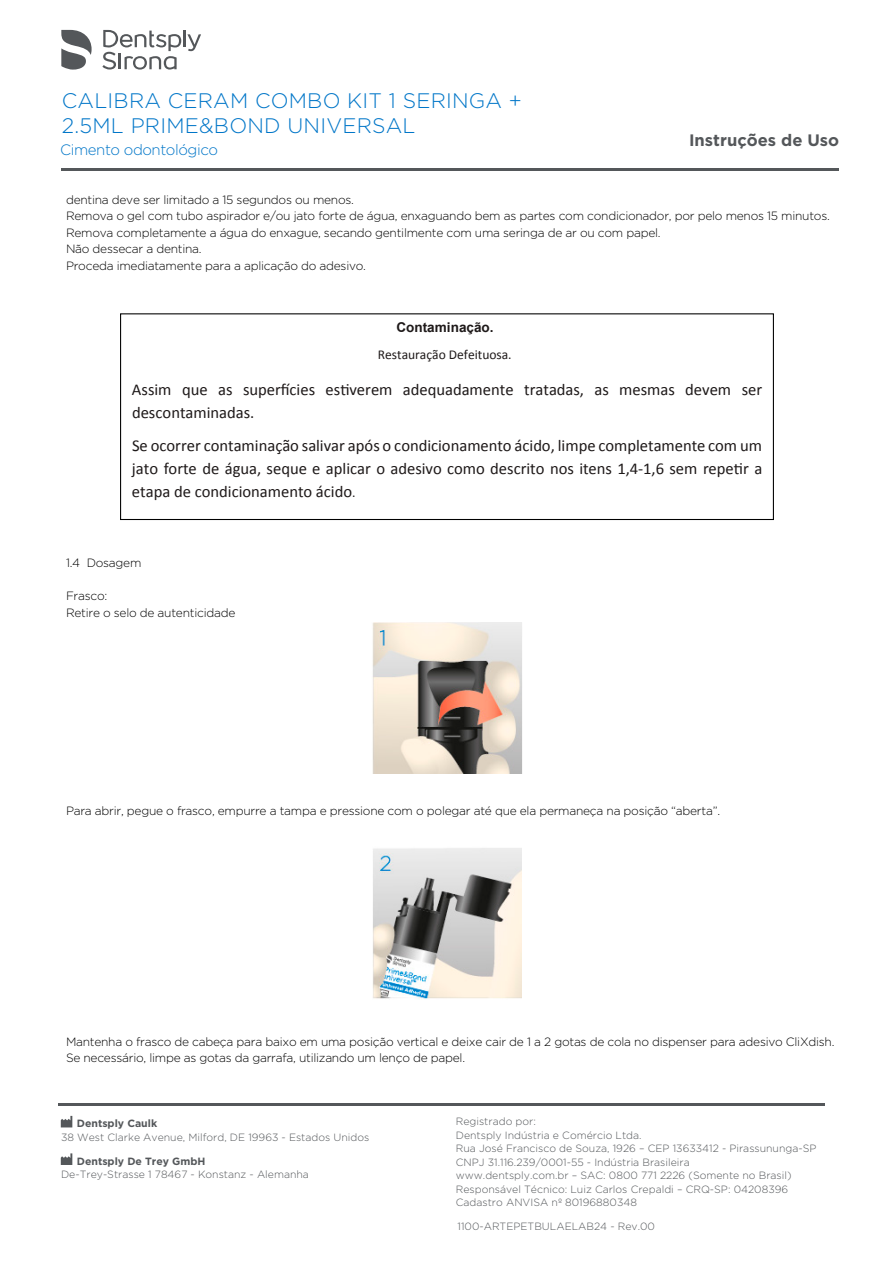
<style>
.page{position:relative;width:894px;height:1265px;background:#fff}
.page>*{position:absolute;margin:0;border:0;box-sizing:border-box;transform-origin:0 0}
.t1{font:300 21px/25.2px "Gotham";letter-spacing:.01em;color:#0076c8}
.t2{font:16.5px/23.2px "Calibri";color:#1e1919}
.t3{font:700 16.5px "Gotham";color:#54575a}
.t4{font:300 15px "Gotham";letter-spacing:-.03em;color:#0076c8}
.t5{font:13.5px "Calibri";color:#1e1919}
.t6{font:700 13.5px "Arial";color:#1e1919}
.t7{font:300 12px/16.5px "Gotham";letter-spacing:-.02em;color:#000}
.t8{font:300 10.5px/13.5px "Gotham";color:#54575a}
.t9{font:700 10.5px "Gotham";color:#54575a}
.s1{font-size:13.5px}
</style>
<div class="page">
<hr style="left:61px;top:168px;width:778px;height:2px;background:#54575a">
<hr style="left:183px;top:31px;width:3px;height:16px;background:#54575a">
<svg style="left:187px;top:34px;width:14px;height:17px"></svg>
<svg style="left:102px;top:30px;width:79px;height:40px"></svg>
<svg style="left:61px;top:30px;width:31px;height:40px"></svg>
<hr style="left:58px;top:1103px;width:767px;height:3px;background:#54575a">
<svg style="left:61px;top:1115px;width:11px;height:12px"></svg>
<svg style="left:61px;top:1153px;width:11px;height:12px"></svg>
<div style="left:120px;top:313px;width:654px;height:207px;background:#fff;border:1px solid #000"></div>
<img style="left:372px;top:622px;width:150px;height:151px">
<img style="left:373px;top:848px;width:148px;height:151px">
<h1 class="t1" style="left:62px;top:87px;width:462px">CALIBRA CERAM COMBO KIT 1 SERINGA +<br>2.5ML PRIME&amp;BOND UNIVERSAL</h1>
<p class="t4" style="left:60px;top:141px;width:159px">Cimento odontológico</p>
<h2 class="t3" style="left:689px;top:130px;width:152px">Instruções de Uso</h2>
<p class="t7" style="left:66px;top:191px;width:765px">dentina deve ser limitado a 15 segundos ou menos.<br>Remova o gel com tubo aspirador e/ou jato forte de água, enxaguando bem as partes com condicionador, por pelo menos 15 minutos.<br>Remova completamente a água do enxague, secando gentilmente com uma seringa de ar ou com papel.<br>Não dessecar a dentina.<br>Proceda imediatamente para a aplicação do adesivo.</p>
<p class="t6" style="left:396px;top:319px;width:99px">Contaminação.</p>
<p class="t5" style="left:378px;top:346px;width:135px">Restauração Defeituosa.</p>
<h2 class="t2" style="left:132px;top:378px;width:632px">Assim que as superfícies estiverem adequadamente tratadas, as mesmas devem ser descontaminadas.</h2>
<h2 class="t2" style="left:132px;top:433px;width:632px;text-align:justify">Se ocorrer contaminação salivar após o condicionamento ácido, limpe completamente com um jato forte de água, seque e aplicar o adesivo como descrito nos itens 1,4-1,6 sem repetir a etapa de condicionamento ácido<span class="s1">.</span></h2>
<p class="t7" style="left:66px;top:554px;width:77px">1.4 Dosagem</p>
<p class="t7" style="left:66px;top:587px;width:171px">Frasco:<br>Retire o selo de autenticidade</p>
<p class="t7" style="left:66px;top:801px;width:656px">Para abrir, pegue o frasco, empurre a tampa e pressione com o polegar até que ela permaneça na posição “aberta”.</p>
<p class="t7" style="left:66px;top:1032px;width:770px">Mantenha o frasco de cabeça para baixo em uma posição vertical e deixe cair de 1 a 2 gotas de cola no dispenser para adesivo CliXdish.<br>Se necessário, limpe as gotas da garrafa, utilizando um lenço de papel.</p>
<p class="t9" style="left:77px;top:1116px;width:82px">Dentsply Caulk</p>
<p class="t8" style="left:61px;top:1129px;width:310px">38 West Clarke Avenue, Milford, DE 19963 - Estados Unidos</p>
<p class="t9" style="left:77px;top:1153px;width:130px">Dentsply De Trey GmbH</p>
<p class="t8" style="left:61px;top:1167px;width:249px">De-Trey-Strasse 1 78467 - Konstanz - Alemanha</p>
<p class="t8" style="left:456px;top:1114px;width:362px">Registrado por:<br>Dentsply Indústria e Comércio Ltda.<br>Rua José Francisco de Souza, 1926 – CEP 13633412 - Pirassununga-SP CNPJ 31.116.239/0001-55 - Indústria Brasileira<br>www.dentsply.com.br – SAC: 0800 771 2226 (Somente no Brasil)<br>Responsável Técnico: Luiz Carlos Crepaldi – CRQ-SP: 04208396<br>Cadastro ANVISA nº 80196880348</p>
<p class="t8" style="left:458px;top:1219px;width:199px">1100-ARTEPETBULAELAB24 - Rev.00</p>
</div>
